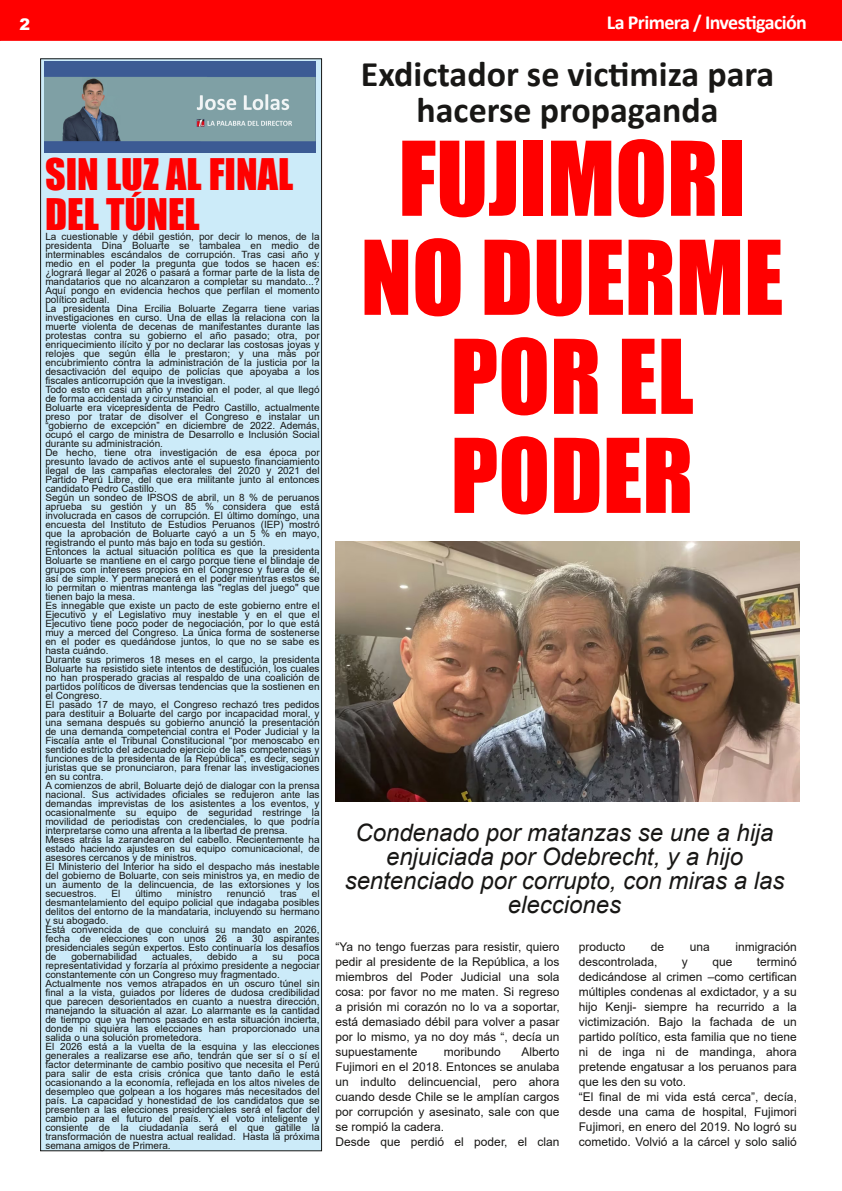
<style>
.page{position:relative;width:842px;height:1191px;background:#fff}
.page>*{position:absolute;margin:0;border:0;box-sizing:border-box;transform-origin:0 0}
.t1{font:95px/99px "Impact";color:#f00;text-align:center}
.t2{font:40px/40px "Impact";color:#f00}
.t3{font:700 36px/36px "Calibri";color:#181715;text-align:center}
.t4{font:italic 24px/24px "Arial";color:#181715;text-align:center}
.t5{font:700 20px "Calibri";letter-spacing:-.03em;color:#fff}
.t6{font:900 16px "Arial";color:#fff}
.t7{font:12px/15px "Arial";color:#181715}
.t8{font:10px/9px "Arial";letter-spacing:.005em;color:#181715}
</style>
<div class="page">
<div style="left:41px;top:59px;width:281px;height:1091px;background:#ccebf9"></div>
<img style="left:44px;top:62px;width:272px;height:90px">
<div style="left:0;top:1px;width:841px;height:39px;background:#f00"></div>
<div style="left:0;top:0;width:842px;height:41px;border:1px solid #f00"></div>
<img style="left:336px;top:541px;width:463px;height:261px">
<h3 class="t6" style="left:19px;top:13px;width:12px">2</h3>
<h3 class="t5" style="left:607px;top:14px;width:202px">La Primera / Investigación</h3>
<h2 class="t2" style="left:45px;top:154px;width:250px">SIN LUZ AL FINAL<br>DEL TÚNEL</h2>
<p class="t8" style="left:45px;top:231px;width:276px">La cuestionable y débil gestión, por decir lo menos, de la presidenta Dina Boluarte se tambalea en medio de interminables escándalos de corrupción. Tras casi año y medio en el poder la pregunta que todos se hacen es: ¿logrará llegar al 2026 o pasará a formar parte de la lista de mandatarios que no alcanzaron a completar su mandato...?<br>Aquí pongo en evidencia hechos que perfilan el momento político actual.<br>La presidenta Dina Ercilia Boluarte Zegarra tiene varias investigaciones en curso. Una de ellas la relaciona con la muerte violenta de decenas de manifestantes durante las protestas contra su gobierno el año pasado; otra, por enriquecimiento ilícito y por no declarar las costosas joyas y relojes que según ella le prestaron; y una más por encubrimiento contra la administración de la justicia por la desactivación del equipo de policías que apoyaba a los fiscales anticorrupción que la investigan.<br>Todo esto en casi un año y medio en el poder, al que llegó de forma accidentada y circunstancial.<br>Boluarte era vicepresidenta de Pedro Castillo, actualmente preso por tratar de disolver el Congreso e instalar un “gobierno de excepción” en diciembre de 2022. Además, ocupó el cargo de ministra de Desarrollo e Inclusión Social durante su administración.<br>De hecho, tiene otra investigación de esa época por presunto lavado de activos ante el supuesto financiamiento ilegal de las campañas electorales del 2020 y 2021 del Partido Perú Libre, del que era militante junto al entonces candidato Pedro Castillo.<br>Según un sondeo de IPSOS de abril, un 8 % de peruanos aprueba su gestión y un 85 % considera que está involucrada en casos de corrupción. El último domingo, una encuesta del Instituto de Estudios Peruanos (IEP) mostró que la aprobación de Boluarte cayó a un 5 % en mayo, registrando el punto más bajo en toda su gestión.<br>Entonces la actual situación política es que la presidenta Boluarte se mantiene en el cargo porque tiene el blindaje de grupos con intereses propios en el Congreso y fuera de él, así de simple. Y permanecerá en el poder mientras estos se lo permitan o mientras mantenga las "reglas del juego" que tienen bajo la mesa.<br>Es innegable que existe un pacto de este gobierno entre el Ejecutivo y el Legislativo muy inestable y en el que el Ejecutivo tiene poco poder de negociación, por lo que está muy a merced del Congreso. La única forma de sostenerse en el poder es quedándose juntos, lo que no se sabe es hasta cuándo.<br>Durante sus primeros 18 meses en el cargo, la presidenta Boluarte ha resistido siete intentos de destitución, los cuales no han prosperado gracias al respaldo de una coalición de partidos políticos de diversas tendencias que la sostienen en el Congreso.<br>El pasado 17 de mayo, el Congreso rechazó tres pedidos para destituir a Boluarte del cargo por incapacidad moral, y una semana después su gobierno anunció la presentación de una demanda competencial contra el Poder Judicial y la Fiscalía ante el Tribunal Constitucional “por menoscabo en sentido estricto del adecuado ejercicio de las competencias y funciones de la presidenta de la República”, es decir, según juristas que se pronunciaron, para frenar las investigaciones en su contra.<br>A comienzos de abril, Boluarte dejó de dialogar con la prensa nacional. Sus actividades oficiales se redujeron ante las demandas imprevistas de los asistentes a los eventos, y ocasionalmente su equipo de seguridad restringe la movilidad de periodistas con credenciales, lo que podría interpretarse como una afrenta a la libertad de prensa.<br>Meses atrás la zarandearon del cabello. Recientemente ha estado haciendo ajustes en su equipo comunicacional, de asesores cercanos y de ministros.<br>El Ministerio del Interior ha sido el despacho más inestable del gobierno de Boluarte, con seis ministros ya, en medio de un aumento de la delincuencia, de las extorsiones y los secuestros.</p>
<p class="t8" style="left:112px;top:888px;width:10px">El</p>
<p class="t8" style="left:135px;top:888px;width:28px">último</p>
<p class="t8" style="left:177px;top:888px;width:36px">ministro</p>
<p class="t8" style="left:227px;top:888px;width:40px">renunció</p>
<p class="t8" style="left:280px;top:888px;width:18px">tras</p>
<p class="t8" style="left:45px;top:888px;width:276px;text-indent:266px">el desmantelamiento del equipo policial que indagaba posibles delitos del entorno de la mandataria, incluyendo su hermano y su abogado.<br>Está convencida de que concluirá su mandato en 2026, fecha de elecciones con unos 26 a 30 aspirantes presidenciales según expertos. Esto continuaría los desafíos de</p>
<p class="t8" style="left:71px;top:951px;width:67px">gobernabilidad</p>
<p class="t8" style="left:152px;top:951px;width:42px">actuales,</p>
<p class="t8" style="left:207px;top:951px;width:32px">debido</p>
<p class="t8" style="left:252px;top:951px;width:7px">a</p>
<p class="t8" style="left:272px;top:951px;width:12px">su</p>
<p class="t8" style="left:45px;top:951px;width:276px;text-indent:252px">poca representatividad y forzaría al próximo presidente a negociar constantemente con un Congreso muy fragmentado.<br>Actualmente nos vemos atrapados en un oscuro túnel sin final a la vista, guiados por líderes de dudosa credibilidad que parecen desorientados en cuanto a nuestra dirección, manejando la situación al azar. Lo alarmante es la cantidad de tiempo que ya hemos pasado en esta situación incierta, donde ni siquiera las elecciones han proporcionado una salida o una solución prometedora.<br>El 2026 está a la vuelta de la esquina y las elecciones generales a realizarse ese año, tendrán que ser sí o sí el factor determinante de cambio positivo que necesita el Perú para salir de esta crisis crónica que tanto daño le está ocasionando a la economía, reflejada en los altos niveles de desempleo que golpean a los hogares más necesitados del país. La capacidad y honestidad de los candidatos que se presenten a las elecciones presidenciales será el factor del cambio para el futuro del país. Y el voto inteligente y consiente de la ciudadanía será el que gatille la transformación de nuestra actual realidad. Hasta la próxima semana amigos de Primera.</p>
<h3 class="t3" style="left:361px;top:59px;width:415px">Exdictador se victimiza para hacerse propaganda</h3>
<h1 class="t1" style="left:361px;top:128px;width:424px">FUJIMORI<br>NO DUERME<br>POR EL<br>PODER</h1>
<h3 class="t4" style="left:345px;top:820px;width:441px">Condenado por matanzas se une a hija enjuiciada por Odebrecht, y a hijo sentenciado por corrupto, con miras a las elecciones</h3>
<p class="t7" style="left:335px;top:939px;width:226px;text-align:justify">“Ya no tengo fuerzas para resistir, quiero pedir al presidente de la República, a los miembros del Poder Judicial una sola cosa: por favor no me maten. Si regreso a prisión mi corazón no lo va a soportar, está demasiado débil para volver a pasar por lo mismo, ya no doy más “, decía un supuestamente</p>
<p class="t7" style="left:579px;top:939px;width:48px">producto</p>
<p class="t7" style="left:651px;top:939px;width:15px">de</p>
<p class="t7" style="left:690px;top:939px;width:22px">una</p>
<p class="t7" style="left:735px;top:939px;width:63px">inmigración</p>
<p class="t7" style="left:579px;top:954px;width:80px">descontrolada,</p>
<p class="t7" style="left:682px;top:954px;width:7px">y</p>
<p class="t7" style="left:712px;top:954px;width:22px">que</p>
<p class="t7" style="left:579px;top:954px;width:220px;text-indent:178px">terminó dedicándose al crimen –como certifican múltiples condenas al exdictador, y a su hijo Kenji- siempre ha recurrido a la victimización. Bajo la fachada de un partido político, esta familia que no tiene ni de inga ni de mandinga, ahora pretende engatusar a los peruanos para que les den su voto.<br>“El final de mi vida está cerca”, decía, desde una cama de hospital, Fujimori Fujimori, en enero del 2019. No logró su cometido. Volvió a la cárcel y solo salió</p>
<p class="t7" style="left:335px;top:1044px;width:226px;text-indent:186px">Alberto<br>Fujimori en el 2018. Entonces se anulaba un indulto delincuencial, pero ahora cuando desde Chile se le amplían cargos por corrupción y asesinato, sale con que se rompió la cadera.<br>Desde que perdió el poder, el clan</p>
<p class="t7" style="left:444px;top:1044px;width:58px">moribundo</p>
</div>
